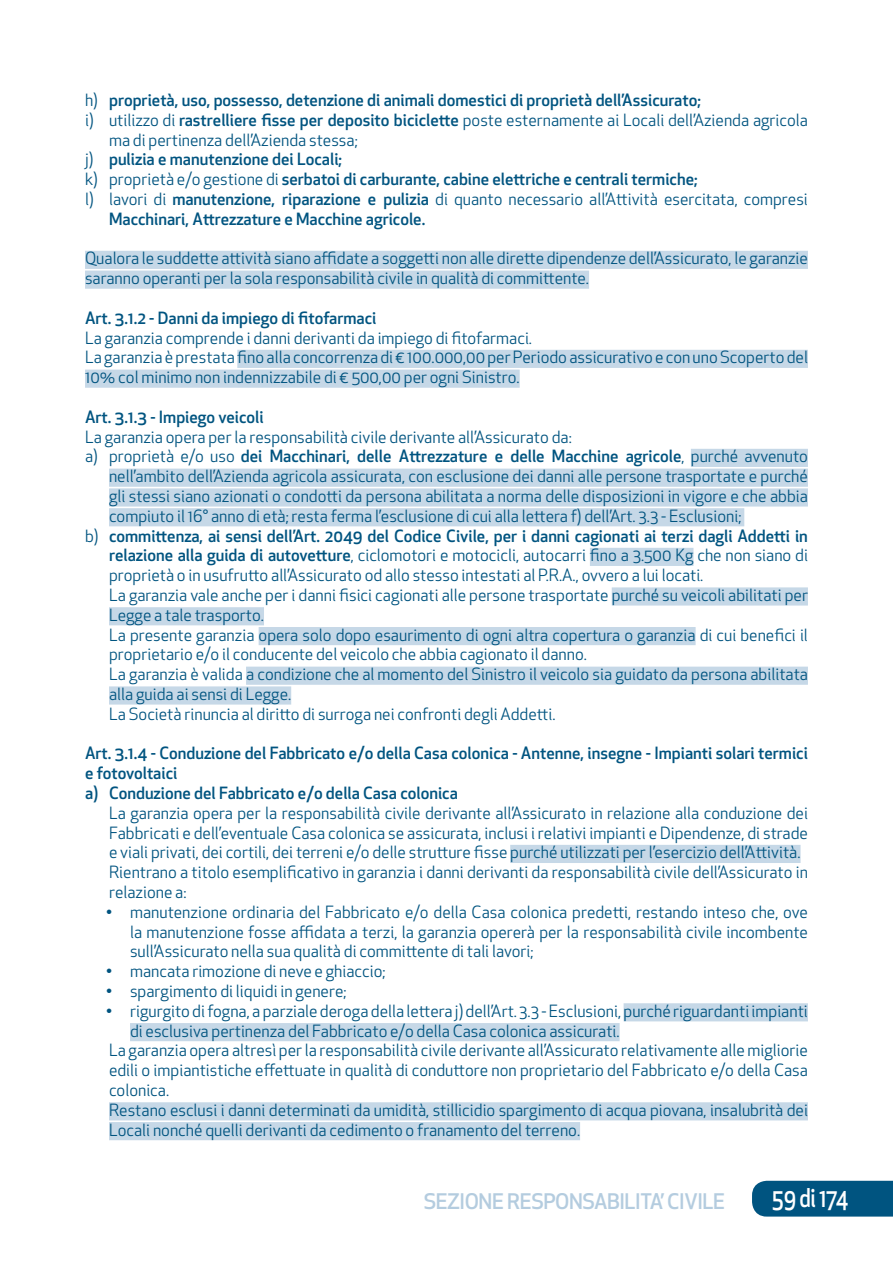
<style>
.page{position:relative;width:893px;height:1263px;background:#fff}
.page>*{position:absolute;margin:0;border:0;box-sizing:border-box;transform-origin:0 0}
.t1{font:500 25.2px "Apex New";letter-spacing:-.02em;color:#fff;scale:.83 1}
.t2{font:500 21px "Apex New";letter-spacing:-.02em;color:#b4ccdf}
.t3{font:16.5px/19.8px "Apex New";color:#005480}
.t4{font:500 16.5px/19.8px "Apex New";color:#005480}
.s1{font-weight:400}
.s2{font-weight:500}
</style>
<div class="page">
<div style="left:752px;top:1181px;width:141px;height:35px;background:#005480"></div>
<div style="left:85px;top:251px;width:723px;height:18px;background:#c6d8e7"></div>
<div style="left:85px;top:271px;width:504px;height:18px;background:#c6d8e7"></div>
<div style="left:237px;top:350px;width:571px;height:18px;background:#c6d8e7"></div>
<div style="left:85px;top:370px;width:435px;height:18px;background:#c6d8e7"></div>
<div style="left:691px;top:449px;width:117px;height:18px;background:#c6d8e7"></div>
<div style="left:109px;top:469px;width:699px;height:18px;background:#c6d8e7"></div>
<div style="left:109px;top:488px;width:699px;height:18px;background:#c6d8e7"></div>
<div style="left:109px;top:508px;width:635px;height:18px;background:#c6d8e7"></div>
<div style="left:590px;top:548px;width:103px;height:18px;background:#c6d8e7"></div>
<div style="left:612px;top:587px;width:196px;height:18px;background:#c6d8e7"></div>
<div style="left:109px;top:607px;width:155px;height:18px;background:#c6d8e7"></div>
<div style="left:259px;top:627px;width:437px;height:18px;background:#c6d8e7"></div>
<div style="left:246px;top:667px;width:562px;height:18px;background:#c6d8e7"></div>
<div style="left:109px;top:686px;width:182px;height:18px;background:#c6d8e7"></div>
<div style="left:510px;top:845px;width:290px;height:18px;background:#c6d8e7"></div>
<div style="left:624px;top:1003px;width:184px;height:18px;background:#c6d8e7"></div>
<div style="left:130px;top:1023px;width:490px;height:18px;background:#c6d8e7"></div>
<div style="left:109px;top:1102px;width:699px;height:18px;background:#c6d8e7"></div>
<div style="left:109px;top:1122px;width:471px;height:18px;background:#c6d8e7"></div>
<p class="t4" style="left:85px;top:90px;width:617px"><span class="s1">h)</span> proprietà, uso, possesso, detenzione di animali domestici di proprietà dell’Assicurato;</p>
<p class="t3" style="left:85px;top:110px;width:724px">i) utilizzo di <span class="s2">rastrelliere fisse per deposito biciclette</span> poste esternamente ai Locali dell’Azienda agricola</p>
<p class="t3" style="left:109px;top:130px;width:250px">ma di pertinenza dell’Azienda stessa;</p>
<p class="t4" style="left:85px;top:149px;width:259px"><span class="s1">j)</span> pulizia e manutenzione dei Locali;</p>
<p class="t4" style="left:85px;top:169px;width:614px"><span class="s1">k) proprietà e/o gestione di</span> serbatoi di carburante, cabine elettriche e centrali termiche;</p>
<p class="t3" style="left:85px;top:189px;width:724px">l) lavori di <span class="s2">manutenzione, riparazione e pulizia</span> di quanto necessario all’Attività esercitata, compresi</p>
<p class="t4" style="left:109px;top:209px;width:318px">Macchinari, Attrezzature e Macchine agricole.</p>
<p class="t3" style="left:85px;top:248px;width:724px">Qualora le suddette attività siano affidate a soggetti non alle dirette dipendenze dell’Assicurato, le garanzie saranno operanti per la sola responsabilità civile in qualità di committente.</p>
<p class="t4" style="left:85px;top:308px;width:293px">Art. 3.1.2 - Danni da impiego di fitofarmaci</p>
<p class="t3" style="left:85px;top:328px;width:724px">La garanzia comprende i danni derivanti da impiego di fitofarmaci.<br>La garanzia è prestata fino alla concorrenza di € 100.000,00 per Periodo assicurativo e con uno Scoperto del<br>10% col minimo non indennizzabile di € 500,00 per ogni Sinistro.</p>
<p class="t4" style="left:85px;top:407px;width:180px">Art. 3.1.3 - Impiego veicoli</p>
<p class="t3" style="left:85px;top:427px;width:488px">La garanzia opera per la responsabilità civile derivante all’Assicurato da:</p>
<p class="t4" style="left:85px;top:446px;width:724px"><span class="s1">a) proprietà e/o uso</span> dei Macchinari, delle Attrezzature e delle Macchine agricole<span class="s1">, purché avvenuto</span></p>
<p class="t3" style="left:109px;top:466px;width:700px">nell’ambito dell’Azienda agricola assicurata, con esclusione dei danni alle persone trasportate e purché</p>
<p class="t3" style="left:109px;top:486px;width:700px">gli stessi siano azionati o condotti da persona abilitata a norma delle disposizioni in vigore e che abbia</p>
<p class="t3" style="left:109px;top:506px;width:634px">compiuto il 16° anno di età; resta ferma l’esclusione di cui alla lettera f) dell’Art. 3.3 - Esclusioni;</p>
<p class="t4" style="left:85px;top:525px;width:724px"><span class="s1">b)</span> committenza, ai sensi dell’Art. 2049 del Codice Civile, per i danni cagionati ai terzi dagli Addetti in</p>
<p class="t3" style="left:109px;top:545px;width:700px"><span class="s2">relazione alla guida di autovetture</span>, ciclomotori e motocicli, autocarri fino a 3.500 Kg che non siano di</p>
<p class="t3" style="left:109px;top:565px;width:596px">proprietà o in usufrutto all’Assicurato od allo stesso intestati al P.R.A., ovvero a lui locati.</p>
<p class="t3" style="left:109px;top:585px;width:700px">La garanzia vale anche per i danni fisici cagionati alle persone trasportate purché su veicoli abilitati per</p>
<p class="t3" style="left:109px;top:605px;width:156px">Legge a tale trasporto.</p>
<p class="t3" style="left:109px;top:625px;width:700px">La presente garanzia opera solo dopo esaurimento di ogni altra copertura o garanzia di cui benefici il</p>
<p class="t3" style="left:109px;top:644px;width:479px">proprietario e/o il conducente del veicolo che abbia cagionato il danno.</p>
<p class="t3" style="left:109px;top:664px;width:700px">La garanzia è valida a condizione che al momento del Sinistro il veicolo sia guidato da persona abilitata</p>
<p class="t3" style="left:109px;top:684px;width:184px">alla guida ai sensi di Legge.</p>
<p class="t3" style="left:109px;top:704px;width:448px">La Società rinuncia al diritto di surroga nei confronti degli Addetti.</p>
<p class="t4" style="left:85px;top:743px;width:724px">Art. 3.1.4 - Conduzione del Fabbricato e/o della Casa colonica - Antenne, insegne - Impianti solari termici e fotovoltaici<br>a) Conduzione del Fabbricato e/o della Casa colonica</p>
<p class="t3" style="left:109px;top:803px;width:700px">La garanzia opera per la responsabilità civile derivante all’Assicurato in relazione alla conduzione dei Fabbricati e dell’eventuale Casa colonica se assicurata, inclusi i relativi impianti e Dipendenze, di strade e viali privati, dei cortili, dei terreni e/o delle strutture fisse purché utilizzati per l’esercizio dell’Attività.<br>Rientrano a titolo esemplificativo in garanzia i danni derivanti da responsabilità civile dell’Assicurato in relazione a:</p>
<p class="t3" style="left:130px;top:902px;width:679px;text-align:justify;text-indent:-24px">• manutenzione ordinaria del Fabbricato e/o della Casa colonica predetti, restando inteso che, ove la manutenzione fosse affidata a terzi, la garanzia opererà per la responsabilità civile incombente sull’Assicurato nella sua qualità di committente di tali lavori;</p>
<p class="t3" style="left:106px;top:961px;width:281px">• mancata rimozione di neve e ghiaccio;</p>
<p class="t3" style="left:106px;top:981px;width:242px">• spargimento di liquidi in genere;</p>
<p class="t3" style="left:106px;top:1001px;width:703px">• rigurgito di fogna, a parziale deroga della lettera j) dell’Art. 3.3 - Esclusioni, purché riguardanti impianti</p>
<p class="t3" style="left:130px;top:1021px;width:491px">di esclusiva pertinenza del Fabbricato e/o della Casa colonica assicurati.</p>
<p class="t3" style="left:109px;top:1040px;width:700px">La garanzia opera altresì per la responsabilità civile derivante all’Assicurato relativamente alle migliorie</p>
<p class="t3" style="left:109px;top:1060px;width:700px">edili o impiantistiche effettuate in qualità di conduttore non proprietario del Fabbricato e/o della Casa</p>
<p class="t3" style="left:109px;top:1080px;width:62px">colonica.</p>
<p class="t3" style="left:109px;top:1100px;width:700px">Restano esclusi i danni determinati da umidità, stillicidio spargimento di acqua piovana, insalubrità dei</p>
<p class="t3" style="left:109px;top:1120px;width:473px">Locali nonché quelli derivanti da cedimento o franamento del terreno.</p>
<p class="t2" style="left:424px;top:1187px;width:303px">SEZIONE RESPONSABILITA’ CIVILE</p>
<h1 class="t1" style="left:772px;top:1181px;width:94px">59 di 174</h1>
</div>
